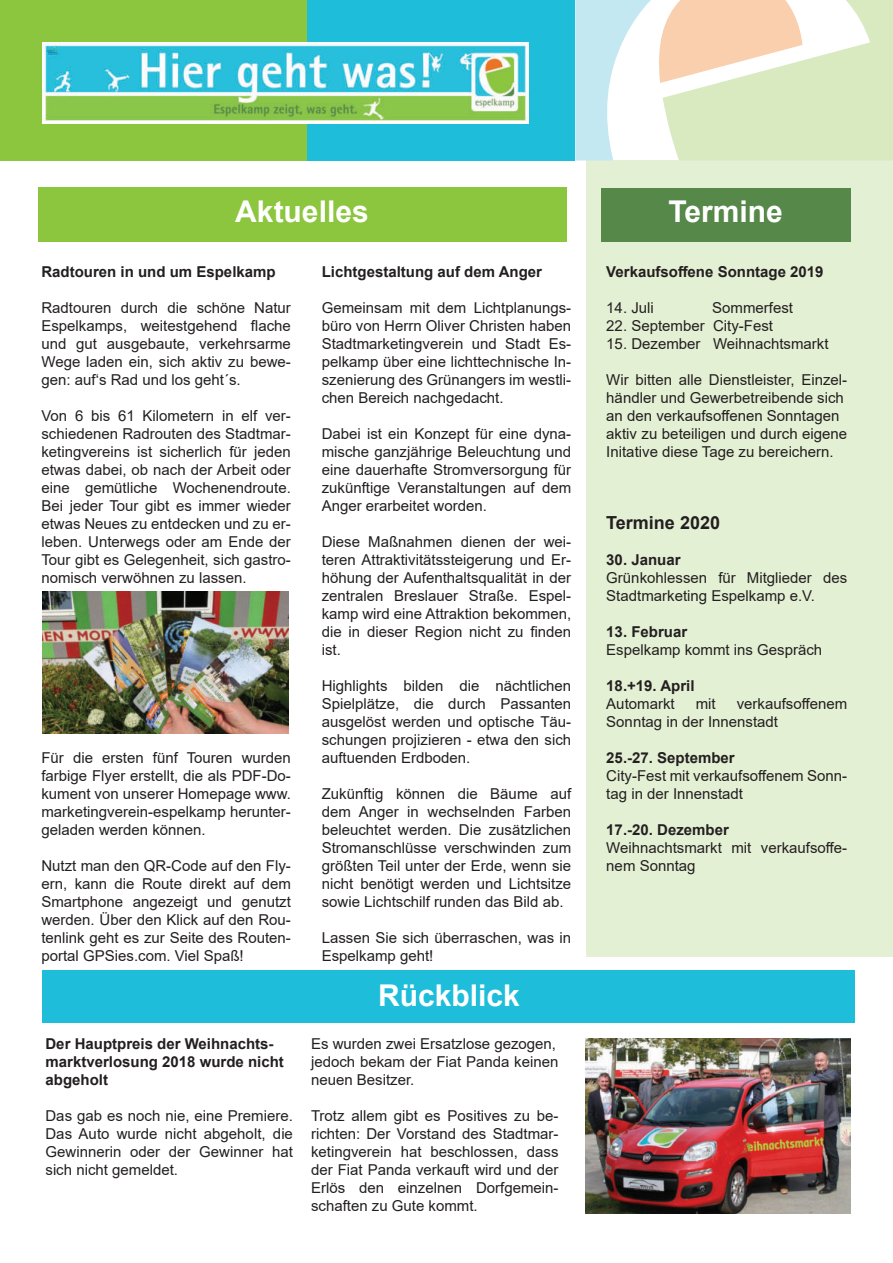
<style>
.page{position:relative;width:893px;height:1263px;background:#fff}
.page>*{position:absolute;margin:0;border:0;box-sizing:border-box;transform-origin:0 0}
.t1{font:700 30px "Arial";color:#fff}
.t2{font:700 18px "Arial";color:#231f20}
.t3{font:15px/18px "Arial";color:#231f20;text-align:justify}
.t4{font:700 15px/18px "Arial";color:#231f20}
</style>
<div class="page">
<div style="left:587px;top:161px;width:306px;height:796px;background:#e4f0d4"></div>
<svg style="left:575px;top:0;width:318px;height:161px"></svg>
<div style="left:0;top:0;width:307px;height:161px;background:#8bc63e"></div>
<div style="left:307px;top:0;width:268px;height:161px;background:#1ebeda"></div>
<div style="left:601px;top:188px;width:249px;height:53px;background:#568849"></div>
<img style="left:43px;top:43px;width:486px;height:81px">
<div style="left:38px;top:188px;width:528px;height:54px;background:#8bc63e"></div>
<div style="left:43px;top:971px;width:812px;height:52px;background:#1ebeda"></div>
<img style="left:43px;top:592px;width:245px;height:142px">
<img style="left:585px;top:1038px;width:265px;height:176px">
<h1 class="t1" style="left:235px;top:200px;width:135px">Aktuelles</h1>
<h1 class="t1" style="left:668px;top:200px;width:116px">Termine</h1>
<p class="t4" style="left:41px;top:264px;width:236px">Radtouren in und um Espelkamp</p>
<p class="t3" style="left:41px;top:300px;width:251px">Radtouren durch die schöne Natur Espelkamps, weitestgehend flache und gut ausgebaute, verkehrsarme Wege laden ein, sich aktiv zu bewe&shy;gen: auf‘s Rad und los geht´s.</p>
<p class="t3" style="left:41px;top:408px;width:251px">Von 6 bis 61 Kilometern in elf ver&shy;schiedenen Radrouten des Stadtmar&shy;ketingvereins ist sicherlich für jeden etwas dabei, ob nach der Arbeit oder eine gemütliche Wochenendroute.<br>Bei jeder Tour gibt es immer wieder etwas Neues zu entdecken und zu er&shy;leben. Unterwegs oder am Ende der Tour gibt es Gelegenheit, sich gastro&shy;nomisch verwöhnen zu lassen.</p>
<p class="t3" style="left:41px;top:750px;width:251px">Für die ersten fünf Touren wurden farbige Flyer erstellt, die als PDF-Do&shy;kument von unserer Homepage www. marketingverein-espelkamp herunter&shy;geladen werden können.</p>
<p class="t3" style="left:41px;top:858px;width:251px">Nutzt man den QR-Code auf den Fly&shy;ern, kann die Route direkt auf dem Smartphone angezeigt und genutzt werden. Über den Klick auf den Rou&shy;tenlink geht es zur Seite des Routen&shy;portal GPSies.com. Viel Spaß!</p>
<p class="t4" style="left:45px;top:1036px;width:240px">Der Hauptpreis der Weihnachts&shy;marktverlosung 2018 wurde nicht abgeholt</p>
<p class="t3" style="left:45px;top:1108px;width:249px">Das gab es noch nie, eine Premiere.<br>Das Auto wurde nicht abgeholt, die Gewinnerin oder der Gewinner hat sich nicht gemeldet.</p>
<p class="t4" style="left:322px;top:263px;width:222px">Lichtgestaltung auf dem Anger</p>
<p class="t3" style="left:322px;top:300px;width:251px">Gemeinsam mit dem Lichtplanungs&shy;büro von Herrn Oliver Christen haben Stadtmarketingverein und Stadt Es&shy;pelkamp über eine lichttechnische In&shy;szenierung des Grünangers im westli&shy;chen Bereich nachgedacht.</p>
<p class="t3" style="left:322px;top:426px;width:251px">Dabei ist ein Konzept für eine dyna&shy;mische ganzjährige Beleuchtung und eine dauerhafte Stromversorgung für zukünftige Veranstaltungen auf dem Anger erarbeitet worden.</p>
<p class="t3" style="left:322px;top:534px;width:251px">Diese Maßnahmen dienen der wei&shy;teren Attraktivitätssteigerung und Er&shy;höhung der Aufenthaltsqualität in der zentralen Breslauer Straße. Espel&shy;kamp wird eine Attraktion bekommen, die in dieser Region nicht zu finden ist.</p>
<p class="t3" style="left:322px;top:678px;width:251px">Highlights bilden die nächtlichen Spielplätze, die durch Passanten ausgelöst werden und optische Täu&shy;schungen projizieren - etwa den sich auftuenden Erdboden.</p>
<p class="t3" style="left:322px;top:786px;width:251px">Zukünftig können die Bäume auf dem Anger in wechselnden Farben beleuchtet werden. Die zusätzlichen Stromanschlüsse verschwinden zum größten Teil unter der Erde, wenn sie nicht benötigt werden und Lichtsitze sowie Lichtschilf runden das Bild ab.</p>
<p class="t3" style="left:322px;top:930px;width:251px">Lassen Sie sich überraschen, was in<br>Espelkamp geht!</p>
<h1 class="t1" style="left:378px;top:984px;width:143px">Rückblick</h1>
<p class="t3" style="left:311px;top:1036px;width:249px;text-align:left">Es wurden zwei Ersatzlose gezogen, jedoch bekam der Fiat Panda keinen neuen Besitzer.</p>
<p class="t3" style="left:311px;top:1108px;width:249px">Trotz allem gibt es Positives zu be&shy;richten: Der Vorstand des Stadtmar&shy;ketingverein hat beschlossen, dass der Fiat Panda verkauft wird und der Erlös den einzelnen Dorfgemein&shy;schaften zu Gute kommt.</p>
<p class="t4" style="left:606px;top:263px;width:219px">Verkaufsoffene Sonntage 2019</p>
<p class="t3" style="left:606px;top:300px;width:49px">14. Juli</p>
<p class="t3" style="left:712px;top:300px;width:82px">Sommerfest</p>
<p class="t3" style="left:606px;top:318px;width:168px">22. September City-Fest</p>
<p class="t3" style="left:606px;top:336px;width:224px">15. Dezember Weihnachtsmarkt</p>
<p class="t3" style="left:606px;top:372px;width:242px;text-align:left">Wir bitten alle Dienstleister, Einzel&shy;händler und Gewerbetreibende sich an den verkaufsoffenen Sonntagen aktiv zu beteiligen und durch eigene Initative diese Tage zu bereichern.</p>
<p class="t2" style="left:606px;top:516px;width:115px">Termine 2020</p>
<p class="t4" style="left:606px;top:552px;width:76px">30. Januar</p>
<p class="t3" style="left:606px;top:570px;width:242px">Grünkohlessen für Mitglieder des<br>Stadtmarketing Espelkamp e.V.</p>
<p class="t4" style="left:606px;top:624px;width:82px">13. Februar</p>
<p class="t3" style="left:606px;top:642px;width:217px">Espelkamp kommt ins Gespräch</p>
<p class="t4" style="left:606px;top:678px;width:90px">18.+19. April</p>
<p class="t3" style="left:606px;top:695px;width:70px">Automarkt</p>
<p class="t3" style="left:696px;top:695px;width:21px">mit</p>
<p class="t3" style="left:606px;top:695px;width:242px;text-indent:130px">verkaufsoffenem<br>Sonntag in der Innenstadt</p>
<p class="t4" style="left:606px;top:750px;width:130px">25.-27. September</p>
<p class="t3" style="left:606px;top:767px;width:242px">City-Fest mit verkaufsoffenem Sonn&shy;tag in der Innenstadt</p>
<p class="t4" style="left:606px;top:822px;width:124px">17.-20. Dezember</p>
<p class="t3" style="left:606px;top:839px;width:242px">Weihnachtsmarkt mit verkaufsoffe&shy;nem Sonntag</p>
</div>
